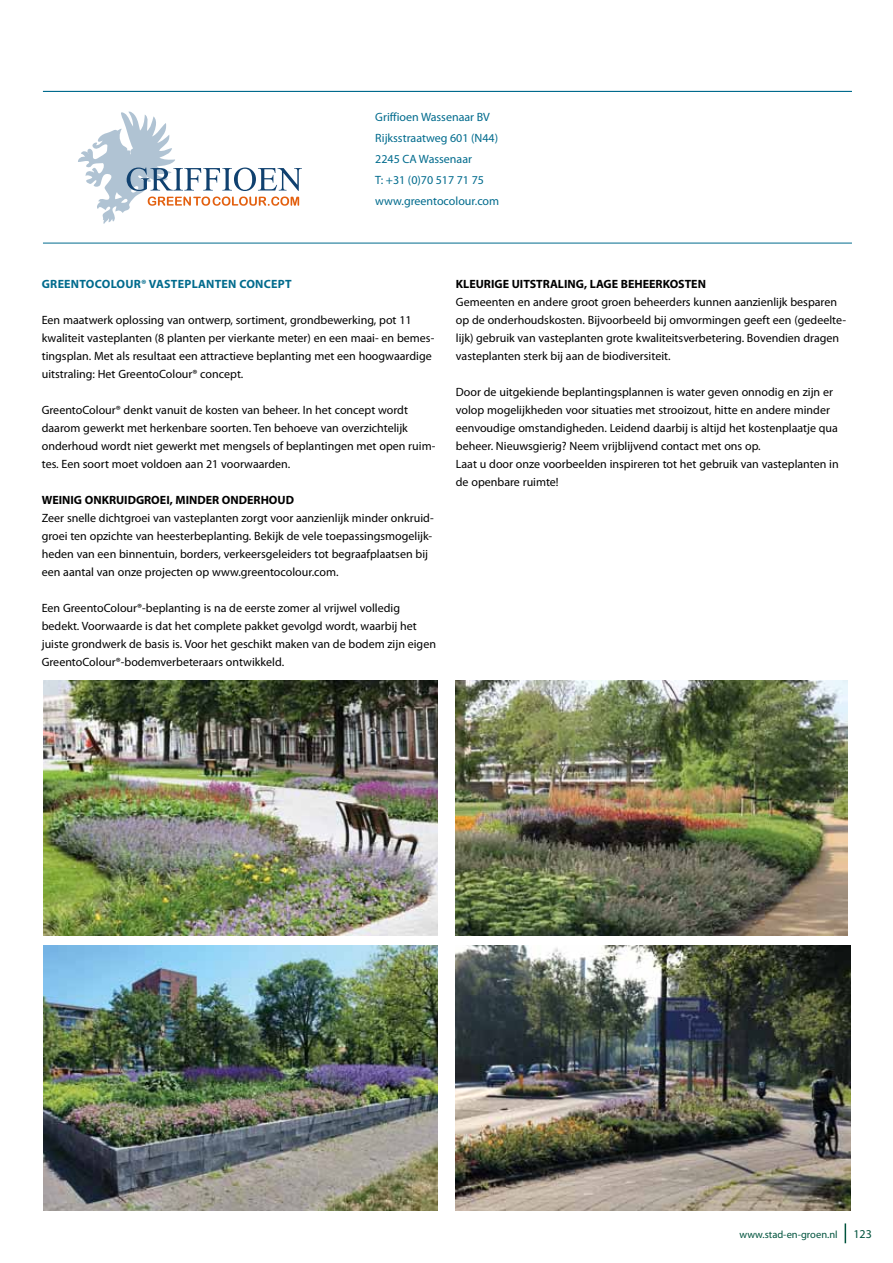
<style>
.page{position:relative;width:893px;height:1263px;background:#fff}
.page>*{position:absolute;margin:0;border:0;box-sizing:border-box;transform-origin:0 0}
.t1{font:12px/18px "Myriad Pro";color:#000}
.t2{font:12px/21px "Myriad Pro";color:#006b8d}
.t3{font:700 12px "Myriad Pro";color:#000}
.t4{font:700 12px "Myriad Pro";color:#006b8d}
.t5{font:12px "Myriad Pro";color:#00533d}
.t6{font:10.5px "Myriad Pro";color:#00533d}
</style>
<div class="page">
<svg style="left:845px;top:1223px;width:1px;height:20px"></svg>
<svg style="left:78px;top:112px;width:224px;height:112px"></svg>
<hr style="left:43px;top:91px;width:809px;height:1px;background:#006b8d">
<hr style="left:43px;top:243px;width:809px;height:1px;background:#006b8d">
<img style="left:456px;top:680px;width:392px;height:255px">
<img style="left:43px;top:680px;width:395px;height:255px">
<img style="left:43px;top:945px;width:395px;height:265px">
<img style="left:456px;top:945px;width:395px;height:265px">
<p class="t2" style="left:375px;top:106px;width:125px">Griffioen Wassenaar BV<br>Rijksstraatweg 601 (N44)<br>2245 CA Wassenaar<br>T: +31 (0)70 517 71 75 www.greentocolour.com</p>
<p class="t4" style="left:42px;top:276px;width:9px">GREENTOCOLOUR</p>
<p class="t4" style="left:141px;top:276px;width:17px">® VASTEPLANTEN</p>
<p class="t4" style="left:239px;top:276px;width:9px">CONCEPT</p>
<p class="t1" style="left:42px;top:311px;width:394px">Een maatwerk oplossing van ontwerp, sortiment, grondbewerking, pot 11 kwaliteit vasteplanten (8 planten per vierkante meter) en een maai- en bemes&shy;tingsplan. Met als resultaat een attractieve beplanting met een hoogwaardige uitstraling: Het GreentoColour® concept.</p>
<p class="t1" style="left:42px;top:401px;width:395px">GreentoColour® denkt vanuit de kosten van beheer. In het concept wordt daarom gewerkt met herkenbare soorten. Ten behoeve van overzichtelijk onderhoud wordt niet gewerkt met mengsels of beplantingen met open ruim&shy;tes. Een soort moet voldoen aan 21 voorwaarden.</p>
<p class="t3" style="left:42px;top:492px;width:18px">WEINIG</p>
<p class="t3" style="left:85px;top:492px;width:8px">ONKRUIDGROEI</p>
<p class="t3" style="left:170px;top:492px;width:14px">, MINDER</p>
<p class="t3" style="left:222px;top:492px;width:9px">ONDER</p>
<p class="t3" style="left:261px;top:492px;width:18px">HOUD</p>
<p class="t1" style="left:42px;top:509px;width:393px">Zeer snelle dichtgroei van vasteplanten zorgt voor aanzienlijk minder onkruid&shy;groei ten opzichte van heesterbeplanting. Bekijk de vele toepassingsmogelijk&shy;heden van een binnentuin, borders, verkeersgeleiders tot begraafplaatsen bij een aantal van onze projecten op www.greentocolour.com.</p>
<p class="t1" style="left:42px;top:599px;width:396px">Een GreentoColour®-beplanting is na de eerste zomer al vrijwel volledig bedekt. Voorwaarde is dat het complete pakket gevolgd wordt, waarbij het juiste grondwerk de basis is. Voor het geschikt maken van de bodem zijn eigen GreentoColour®-bodemverbeteraars ontwikkeld.</p>
<p class="t3" style="left:456px;top:276px;width:8px">KLEURIGE</p>
<p class="t3" style="left:512px;top:276px;width:8px">UITSTRALING</p>
<p class="t3" style="left:584px;top:276px;width:14px">, LAGE</p>
<p class="t3" style="left:621px;top:276px;width:30px">BEHEERKOSTEN</p>
<p class="t1" style="left:456px;top:293px;width:392px">Gemeenten en andere groot groen beheerders kunnen aanzienlijk besparen op de onderhoudskosten. Bijvoorbeeld bij omvormingen geeft een (gedeelte&shy;lijk) gebruik van vasteplanten grote kwaliteitsverbetering. Bovendien dragen vasteplanten sterk bij aan de biodiversiteit.</p>
<p class="t1" style="left:456px;top:383px;width:384px">Door de uitgekiende beplantingsplannen is water geven onnodig en zijn er volop mogelijkheden voor situaties met strooizout, hitte en andere minder eenvoudige omstandigheden. Leidend daarbij is altijd het kostenplaatje qua beheer. Nieuwsgierig? Neem vrijblijvend contact met ons op.<br>Laat u door onze voorbeelden inspireren tot het gebruik van vasteplanten in de openbare ruimte!</p>
<p class="t6" style="left:739px;top:1228px;width:100px">www.stad-en-groen.nl</p>
<p class="t5" style="left:853px;top:1226px;width:20px">123</p>
</div>
